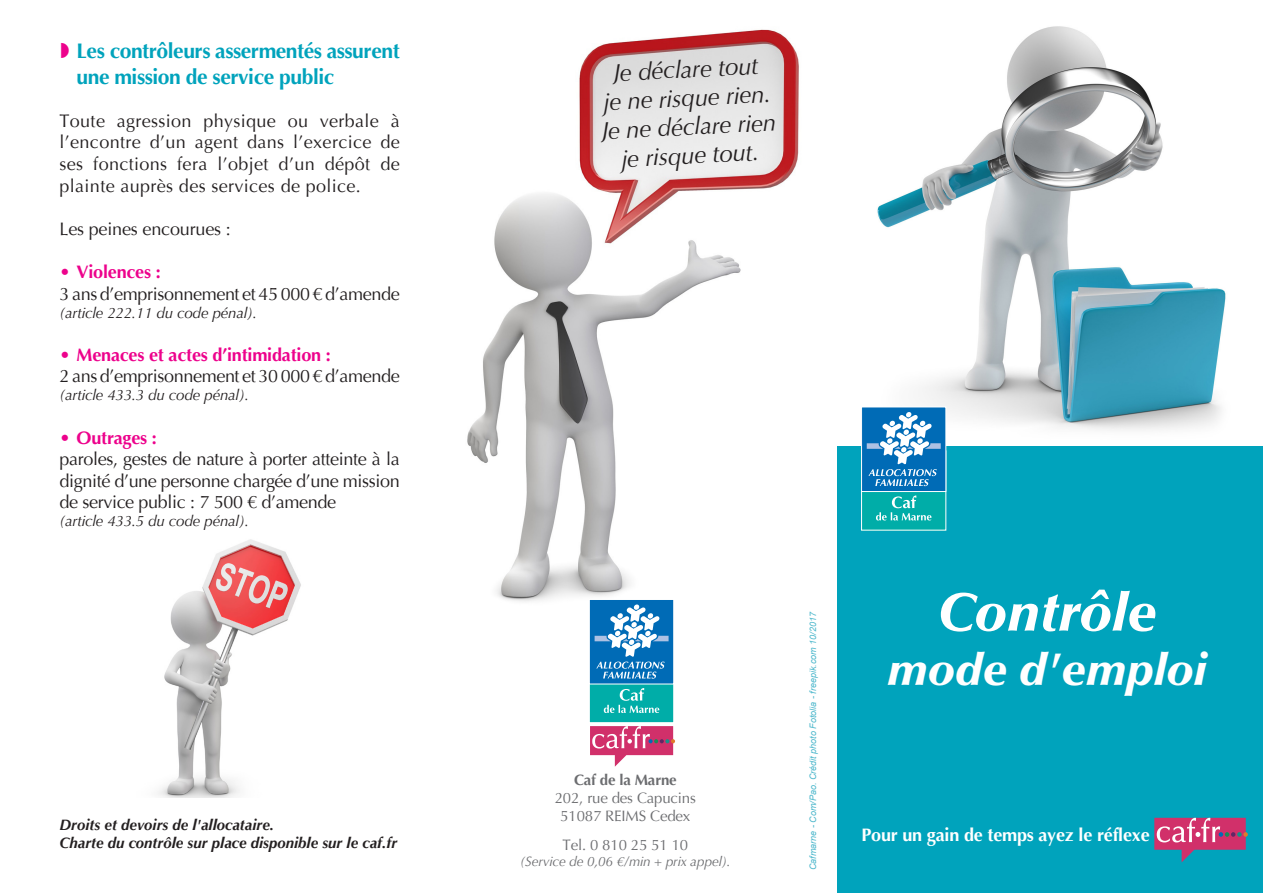
<style>
.page{position:relative;width:1263px;height:893px;background:#fff}
.page>*{position:absolute;margin:0;border:0;box-sizing:border-box;transform-origin:0 0}
.t1{font:italic 900 54px "Optima";color:#fff}
.t2{font:italic 900 45px "Optima";color:#fff}
.Texte_paragraphe{font:italic 24px "Optima";color:#231f20}
.t3{font:700 21px/25.2px "Optima";letter-spacing:-.02em;color:#00a3bc}
.Texte_paragraphe-2{font:18px/21.6px "Optima";letter-spacing:-.02em;color:#231f20;text-align:justify}
.t4{font:700 18px "Optima";letter-spacing:-.01em;color:#ed028c}
.t5{font:700 18px "Optima";letter-spacing:-.01em;color:#fff}
.Texte_paragraphe-3{font:italic 15px "Optima";letter-spacing:-.01em;color:#231f20}
.Texte_paragraphe-4{font:italic 700 15px "Optima";color:#231f20}
.Texte_paragraphe-5{font:15px "Optima";letter-spacing:-.01em;color:#6c6d70}
.Texte_paragraphe-6{font:700 15px "Optima";letter-spacing:-.01em;color:#6c6d70}
.Texte_paragraphe-7{font:italic 13.5px "Optima";letter-spacing:-.01em;color:#6c6d70}
.t6{font:italic 9px "Arial";color:#4eb8cc}
.s1{font-weight:400}
</style>
<div class="page">
<img style="left:877px;top:26px;width:349px;height:404px">
<div style="left:838px;top:446px;width:425px;height:447px;background:#00a3bc"></div>
<div style="left:861px;top:451px;width:85px;height:79px;background:#00ada8"></div>
<div style="left:861px;top:407px;width:85px;height:84px;background:#006bb6"></div>
<div style="left:861px;top:407px;width:85px;height:85px;border:1px solid #fff"></div>
<svg style="left:867px;top:412px;width:74px;height:74px"></svg>
<svg style="left:876px;top:495px;width:55px;height:25px"></svg>
<svg style="left:1154px;top:818px;width:94px;height:44px"></svg>
<img style="left:467px;top:29px;width:332px;height:573px">
<img style="left:158px;top:539px;width:143px;height:259px">
<div style="left:589px;top:643px;width:85px;height:80px;background:#00ada8"></div>
<div style="left:589px;top:643px;width:85px;height:80px;border:1px solid #fff"></div>
<div style="left:589px;top:599px;width:85px;height:85px;background:#006bb6"></div>
<div style="left:589px;top:599px;width:85px;height:85px;border:1px solid #fff"></div>
<svg style="left:595px;top:604px;width:74px;height:75px"></svg>
<svg style="left:604px;top:688px;width:55px;height:25px"></svg>
<svg style="left:590px;top:726px;width:85px;height:41px"></svg>
<p class="t3" style="left:77px;top:39px;width:325px">Les contrôleurs assermentés assurent une mission de service public</p>
<p class="Texte_paragraphe-2" style="left:60px;top:110px;width:342px">Toute agression physique ou verbale à l’encontre d’un agent dans l’exercice de ses fonctions fera l’objet d’un dépôt de plainte auprès des services de police.</p>
<p class="Texte_paragraphe-2" style="left:60px;top:218px;width:173px">Les peines encourues :</p>
<p class="t4" style="left:60px;top:262px;width:103px"><span class="s1">•</span> Violences :</p>
<p class="Texte_paragraphe-2" style="left:60px;top:283px;width:342px">3 ans d’emprisonnement et 45 000 € d’amende</p>
<p class="Texte_paragraphe-3" style="left:60px;top:304px;width:199px">(article 222.11 du code pénal).</p>
<p class="t4" style="left:60px;top:344px;width:273px"><span class="s1">•</span> Menaces et actes d’intimidation :</p>
<p class="Texte_paragraphe-2" style="left:60px;top:366px;width:342px">2 ans d’emprisonnement et 30 000 € d’amende</p>
<p class="Texte_paragraphe-3" style="left:60px;top:387px;width:191px">(article 433.3 du code pénal).</p>
<p class="t4" style="left:60px;top:427px;width:99px"><span class="s1">•</span> Outrages :</p>
<p class="Texte_paragraphe-2" style="left:60px;top:449px;width:342px">paroles, gestes de nature à porter atteinte à la dignité d’une personne chargée d’une mission de service public : 7 500 € d’amende</p>
<p class="Texte_paragraphe-3" style="left:60px;top:513px;width:191px">(article 433.5 du code pénal).</p>
<p class="Texte_paragraphe-4" style="left:60px;top:816px;width:216px">Droits et devoirs de l'allocataire.</p>
<p class="Texte_paragraphe-4" style="left:60px;top:834px;width:339px">Charte du contrôle sur place disponible sur le caf.fr</p>
<p class="Texte_paragraphe" style="left:613px;top:59px;width:147px;rotate:-3deg">Je déclare tout</p>
<p class="Texte_paragraphe" style="left:603px;top:88px;width:169px;rotate:-3deg">je ne risque rien.</p>
<p class="Texte_paragraphe" style="left:601px;top:117px;width:176px;rotate:-3deg">Je ne déclare rien</p>
<p class="Texte_paragraphe" style="left:621px;top:145px;width:139px;rotate:-3deg">je risque tout.</p>
<p class="Texte_paragraphe-6" style="left:574px;top:771px;width:104px">Caf de la Marne</p>
<p class="Texte_paragraphe-5" style="left:555px;top:789px;width:143px">202, rue des Capucins</p>
<p class="Texte_paragraphe-5" style="left:560px;top:807px;width:132px">51087 REIMS Cedex</p>
<p class="Texte_paragraphe-5" style="left:562px;top:836px;width:127px">Tel. 0 810 25 51 10</p>
<p class="Texte_paragraphe-7" style="left:520px;top:853px;width:212px">(Service de 0,06 €/min + prix appel).</p>
<p class="t6" style="left:807px;top:870px;width:260px;rotate:-90deg">Cafmarne - Com/Pao. Crédit photo Fotolia - freepik.com 10/2017</p>
<p class="t1" style="left:937px;top:580px;width:222px">Contrôle</p>
<p class="t2" style="left:888px;top:643px;width:320px">mode d'emploi</p>
<p class="t5" style="left:861px;top:825px;width:290px">Pour un gain de temps ayez le réflexe</p>
</div>
